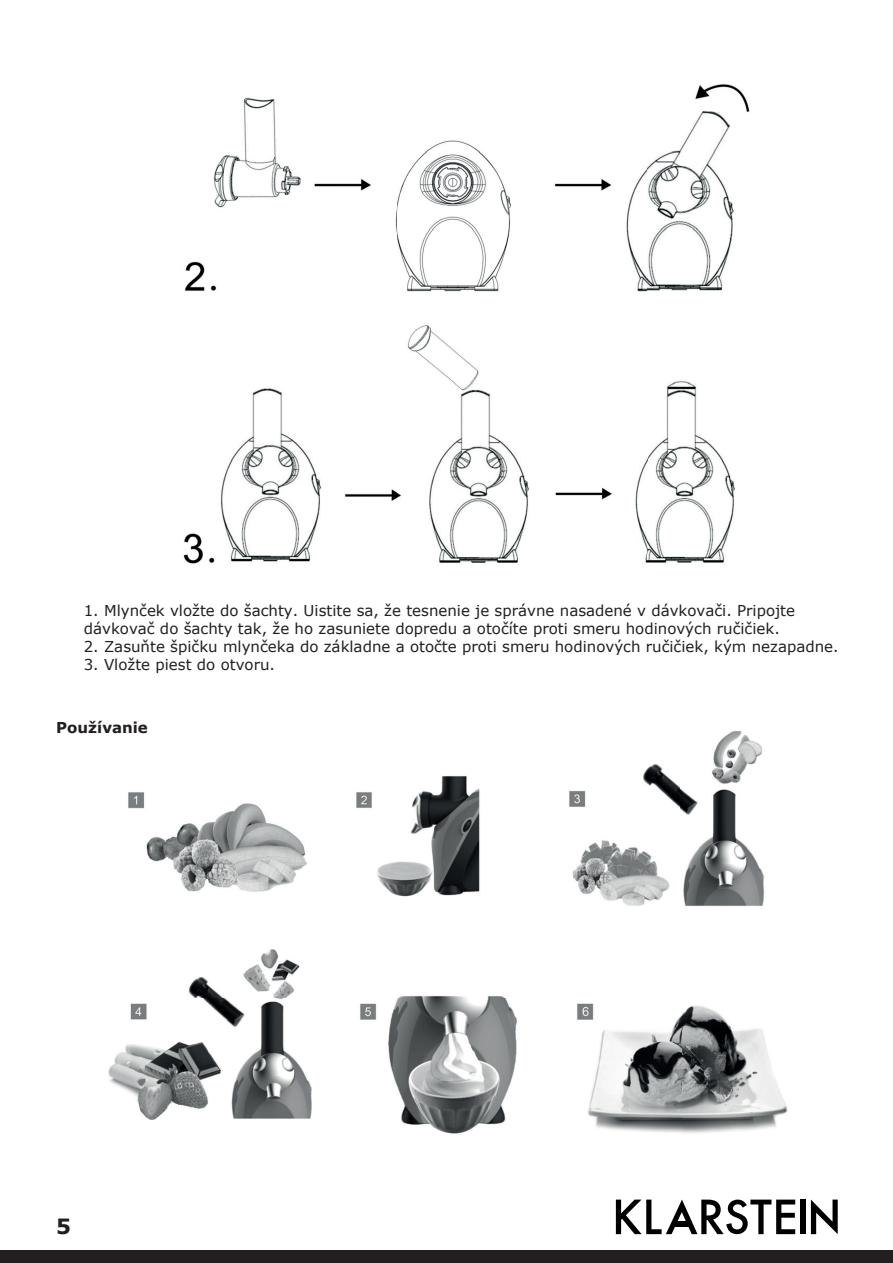
<style>
.page{position:relative;width:893px;height:1263px;background:#fff}
.page>*{position:absolute;margin:0;border:0;box-sizing:border-box;transform-origin:0 0}
.t1{font:700 21px "Verdana";color:#231f20}
.t2{font:15px/18px "Verdana";color:#231f20}
.t3{font:700 15px "Verdana";color:#221e1f}
</style>
<div class="page">
<div style="left:0;top:1251px;width:893px;height:12px;background:#231f20"></div>
<div style="left:800px;top:1199px;width:6px;height:35px;background:#000"></div>
<svg style="left:616px;top:1199px;width:179px;height:35px"></svg>
<div style="left:672px;top:1221px;width:19px;height:6px;background:#000"></div>
<svg style="left:811px;top:1199px;width:27px;height:35px"></svg>
<img style="left:183px;top:84px;width:567px;height:480px">
<img style="left:108px;top:731px;width:680px;height:403px">
<p class="t2" style="left:84px;top:601px;width:713px">1. Mlynček vložte do šachty. Uistite sa, že tesnenie je správne nasadené v dávkovači. Pripojte dávkovač do šachty tak, že ho zasuniete dopredu a otočíte proti smeru hodinových ručičiek.</p>
<p class="t2" style="left:84px;top:637px;width:756px">2. Zasuňte špičku mlynčeka do základne a otočte proti smeru hodinových ručičiek, kým nezapadne.</p>
<p class="t2" style="left:84px;top:655px;width:193px">3. Vložte piest do otvoru.</p>
<p class="t3" style="left:56px;top:717px;width:93px">Používanie</p>
<h1 class="t1" style="left:56px;top:1212px;width:16px">5</h1>
</div>
